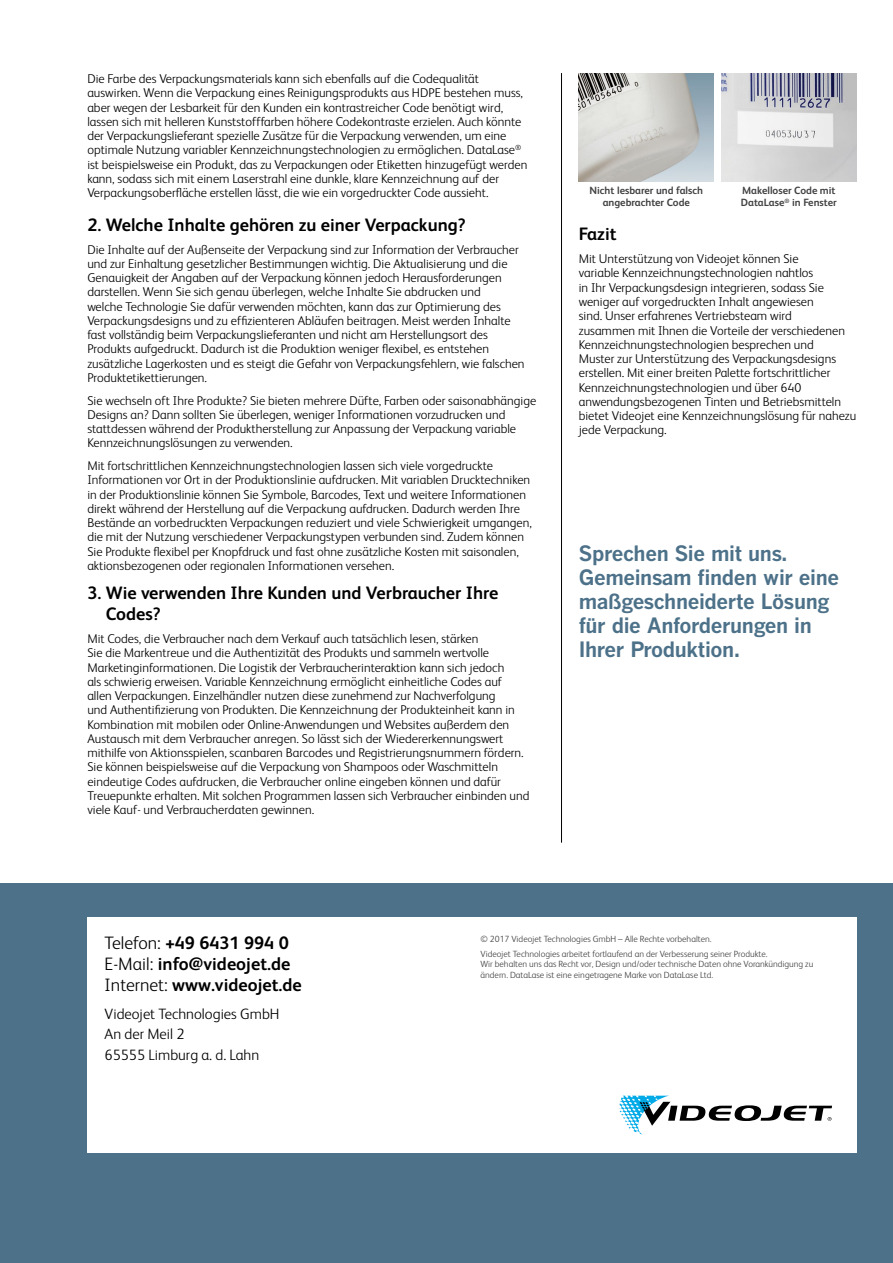
<style>
.page{position:relative;width:893px;height:1263px;background:#fff}
.page>*{position:absolute;margin:0;border:0;box-sizing:border-box;transform-origin:0 0}
.t1{font:700 21px/24px "Benton Gothic";letter-spacing:-.02em;color:#4c7189}
.t2{font:700 18px/21px "FS Albert";color:#000}
.t3{font:300 15px/19.5px "FS Albert";color:#000}
.t4{font:300 12.75px/14.2px "FS Albert";color:#000}
.t5{font:700 10.5px/12px "FS Albert";color:#414042;text-align:center}
.t6{font:300 9px/14.7px "FS Albert";color:#414042}
.s1{font-weight:300}
</style>
<div class="page">
<div style="left:0;top:883px;width:893px;height:380px;background:#4c7189"></div>
<div style="left:87px;top:918px;width:769px;height:235px;background:#fff"></div>
<svg style="left:619px;top:1096px;width:213px;height:38px"></svg>
<hr style="left:561px;top:73px;width:1px;height:770px;background:#000">
<img style="left:579px;top:73px;width:135px;height:108px">
<img style="left:721px;top:73px;width:135px;height:108px">
<p class="t4" style="left:87px;top:71px;width:442px">Die Farbe des Verpackungsmaterials kann sich ebenfalls auf die Codequalität auswirken. Wenn die Verpackung eines Reinigungsprodukts aus HDPE bestehen muss, aber wegen der Lesbarkeit für den Kunden ein kontrastreicher Code benötigt wird, lassen sich mit helleren Kunststofffarben höhere Codekontraste erzielen. Auch könnte der Verpackungslieferant spezielle Zusätze für die Verpackung verwenden, um eine optimale Nutzung variabler Kennzeichnungstechnologien zu ermöglichen. DataLase<sup>® </sup>ist beispielsweise ein Produkt, das zu Verpackungen oder Etiketten hinzugefügt werden kann, sodass sich mit einem Laserstrahl eine dunkle, klare Kennzeichnung auf der Verpackungsoberfläche erstellen lässt, die wie ein vorgedruckter Code aussieht.</p>
<h2 class="t2" style="left:87px;top:214px;width:380px">2. Welche Inhalte gehören zu einer Verpackung?</h2>
<p class="t4" style="left:87px;top:242px;width:439px">Die Inhalte auf der Außenseite der Verpackung sind zur Information der Verbraucher und zur Einhaltung gesetzlicher Bestimmungen wichtig. Die Aktualisierung und die Genauigkeit der Angaben auf der Verpackung können jedoch Herausforderungen darstellen. Wenn Sie sich genau überlegen, welche Inhalte Sie abdrucken und<br>welche Technologie Sie dafür verwenden möchten, kann das zur Optimierung des Verpackungsdesigns und zu effizienteren Abläufen beitragen. Meist werden Inhalte fast vollständig beim Verpackungslieferanten und nicht am Herstellungsort des Produkts aufgedruckt. Dadurch ist die Produktion weniger flexibel, es entstehen zusätzliche Lagerkosten und es steigt die Gefahr von Verpackungsfehlern, wie falschen Produktetikettierungen.</p>
<p class="t4" style="left:87px;top:393px;width:450px">Sie wechseln oft Ihre Produkte? Sie bieten mehrere Düfte, Farben oder saisonabhängige Designs an? Dann sollten Sie überlegen, weniger Informationen vorzudrucken und stattdessen während der Produktherstellung zur Anpassung der Verpackung variable Kennzeichnungslösungen zu verwenden.</p>
<p class="t4" style="left:87px;top:459px;width:446px">Mit fortschrittlichen Kennzeichnungstechnologien lassen sich viele vorgedruckte Informationen vor Ort in der Produktionslinie aufdrucken. Mit variablen Drucktechniken in der Produktionslinie können Sie Symbole, Barcodes, Text und weitere Informationen direkt während der Herstellung auf die Verpackung aufdrucken. Dadurch werden Ihre Bestände an vorbedruckten Verpackungen reduziert und viele Schwierigkeit umgangen, die mit der Nutzung verschiedener Verpackungstypen verbunden sind. Zudem können Sie Produkte flexibel per Knopfdruck und fast ohne zusätzliche Kosten mit saisonalen, aktionsbezogenen oder regionalen Informationen versehen.</p>
<h2 class="t2" style="left:106px;top:582px;width:394px;text-indent:-18px">3. Wie verwenden Ihre Kunden und Verbraucher Ihre<br>Codes?</h2>
<p class="t4" style="left:87px;top:631px;width:444px">Mit Codes, die Verbraucher nach dem Verkauf auch tatsächlich lesen, stärken<br>Sie die Markentreue und die Authentizität des Produkts und sammeln wertvolle Marketinginformationen. Die Logistik der Verbraucherinteraktion kann sich jedoch<br>als schwierig erweisen. Variable Kennzeichnung ermöglicht einheitliche Codes auf allen Verpackungen. Einzelhändler nutzen diese zunehmend zur Nachverfolgung<br>und Authentifizierung von Produkten. Die Kennzeichnung der Produkteinheit kann in Kombination mit mobilen oder Online-Anwendungen und Websites außerdem den Austausch mit dem Verbraucher anregen. So lässt sich der Wiedererkennungswert mithilfe von Aktionsspielen, scanbaren Barcodes und Registrierungsnummern fördern.<br>Sie können beispielsweise auf die Verpackung von Shampoos oder Waschmitteln eindeutige Codes aufdrucken, die Verbraucher online eingeben können und dafür Treuepunkte erhalten. Mit solchen Programmen lassen sich Verbraucher einbinden und viele Kauf- und Verbraucherdaten gewinnen.</p>
<p class="t5" style="left:590px;top:184px;width:115px">Nicht lesbarer und falsch angebrachter Code</p>
<p class="t5" style="left:741px;top:184px;width:97px;text-align:left">Makelloser Code mit<br>DataLase<sup>®</sup> in Fenster</p>
<h2 class="t2" style="left:579px;top:224px;width:39px">Fazit</h2>
<p class="t4" style="left:579px;top:252px;width:279px">Mit Unterstützung von Videojet können Sie<br>variable Kennzeichnungstechnologien nahtlos<br>in Ihr Verpackungsdesign integrieren, sodass Sie weniger auf vorgedruckten Inhalt angewiesen<br>sind. Unser erfahrenes Vertriebsteam wird<br>zusammen mit Ihnen die Vorteile der verschiedenen Kennzeichnungstechnologien besprechen und<br>Muster zur Unterstützung des Verpackungsdesigns erstellen. Mit einer breiten Palette fortschrittlicher Kennzeichnungstechnologien und über 640 anwendungsbezogenen Tinten und Betriebsmitteln bietet Videojet eine Kennzeichnungslösung für nahezu jede Verpackung.</p>
<h1 class="t1" style="left:579px;top:541px;width:262px">Sprechen Sie mit uns.<br>Gemeinsam finden wir eine maßgeschneiderte Lösung für die Anforderungen in<br>Ihrer Produktion.</h1>
<h2 class="t2" style="left:105px;top:932px;width:199px"><span class="s1">Telefon:</span> +49 6431 994 0<br><span class="s1">E-Mail:</span> info@videojet.de<br><span class="s1">Internet:</span> www.videojet.de</h2>
<p class="t3" style="left:105px;top:1004px;width:176px">Videojet Technologies GmbH<br>An der Meil 2</p>
<p class="t3" style="left:105px;top:1045px;width:156px">65555 Limburg a. d. Lahn</p>
<p class="t6" style="left:480px;top:931px;width:289px">© 2017 Videojet Technologies GmbH – Alle Rechte vorbehalten.<br>Videojet Technologies arbeitet fortlaufend an der Verbesserung seiner Produkte.</p>
<p class="t6" style="left:480px;top:959px;width:334px;line-height:10.5px">Wir behalten uns das Recht vor, Design und/oder technische Daten ohne Vorankündigung zu ändern. DataLase ist eine eingetragene Marke von DataLase Ltd.</p>
</div>
